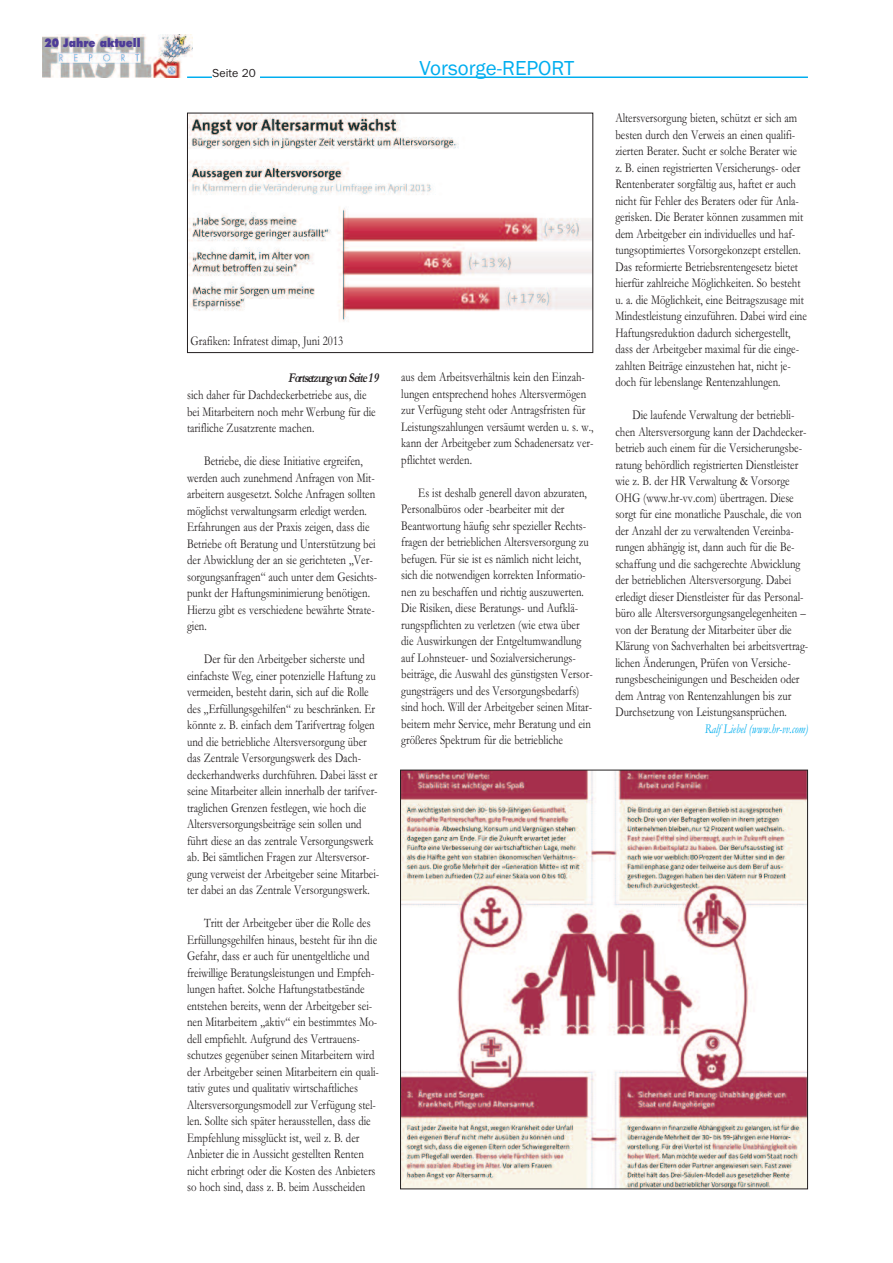
<style>
.page{position:relative;width:893px;height:1263px;background:#fff}
.page>*{position:absolute;margin:0;border:0;box-sizing:border-box;transform-origin:0 0}
.t1{font:21px "Franklin Gothic";color:#00aeef}
.t2{font:13.5px/16.5px "Garamond";color:#231f20;scale:.8 1}
.t3{font:italic 13.5px "Garamond";color:#00aeef;scale:.8 1}
.t4{font:italic 700 13.5px "Garamond";color:#231f20;scale:.8 1}
.t5{font:900 12px "Futura BT";color:#4d3c98;scale:.9 1}
.t6{font:12px "Franklin Gothic";color:#231f20}
</style>
<div class="page">
<img style="left:43px;top:34px;width:149px;height:44px">
<hr style="left:187px;top:76px;width:621px;height:2px;background:#00aeef">
<div style="left:213px;top:64px;width:47px;height:17px;background:#fff"></div>
<img style="left:189px;top:115px;width:402px;height:206px">
<div style="left:187px;top:113px;width:406px;height:240px;border:1px solid #231f20"></div>
<img style="left:402px;top:772px;width:404px;height:415px">
<p class="t5" style="left:44px;top:36px;width:108px">20 Jahre aktuell</p>
<p class="t6" style="left:213px;top:66px;width:45px">Seite 20</p>
<h1 class="t1" style="left:420px;top:55px;width:156px">Vorsorge-REPORT</h1>
<p class="t2" style="left:190px;top:332px;width:192px">Grafiken: Infratest dimap, Juni 2013</p>
<p class="t4" style="left:288px;top:370px;width:118px">Fortsetzungvon Seite 19</p>
<p class="t2" style="left:187px;top:386px;width:237px">sich daher für Dachdeckerbetriebe aus, die bei Mitarbeitern noch mehr Werbung für die tarifliche Zusatzrente machen.</p>
<p class="t2" style="left:187px;top:452px;width:239px;text-indent:17px">Betriebe, die diese Initiative ergreifen, werden auch zunehmend Anfragen von Mit&shy;arbeitern ausgesetzt. Solche Anfragen sollten möglichst verwaltungsarm erledigt werden.<br>Erfahrungen aus der Praxis zeigen, dass die Betriebe oft Beratung und Unterstützung bei der Abwicklung der an sie gerichteten „Ver&shy;sorgungsanfragen“ auch unter dem Gesichts&shy;punkt der Haftungsminimierung benötigen.<br>Hierzu gibt es verschiedene bewährte Strate&shy;gien.</p>
<p class="t2" style="left:187px;top:650px;width:242px;text-indent:17px">Der für den Arbeitgeber sicherste und einfachste Weg, einer potenzielle Haftung zu vermeiden, besteht darin, sich auf die Rolle des „Erfüllungsgehilfen“ zu beschränken. Er könnte z. B. einfach dem Tarifvertrag folgen und die betriebliche Altersversorgung über das Zentrale Versorgungswerk des Dach&shy;deckerhandwerks durchführen. Dabei lässt er seine Mitarbeiter allein innerhalb der tarifver&shy;traglichen Grenzen festlegen, wie hoch die Altersversorgungsbeiträge sein sollen und führt diese an das zentrale Versorgungswerk ab. Bei sämtlichen Fragen zur Altersversor&shy;gung verweist der Arbeitgeber seine Mitarbei&shy;ter dabei an das Zentrale Versorgungswerk.</p>
<p class="t2" style="left:187px;top:914px;width:241px;text-indent:17px">Tritt der Arbeitgeber über die Rolle des Erfüllungsgehilfen hinaus, besteht für ihn die Gefahr, dass er auch für unentgeltliche und freiwillige Beratungsleistungen und Empfeh&shy;lungen haftet. Solche Haftungstatbestände entstehen bereits, wenn der Arbeitgeber sei&shy;nen Mitarbeitern „aktiv“ ein bestimmtes Mo&shy;dell empfiehlt. Aufgrund des Vertrauens&shy;schutzes gegenüber seinen Mitarbeitern wird der Arbeitgeber seinen Mitarbeitern ein quali&shy;tativ gutes und qualitativ wirtschaftliches Altersversorgungsmodell zur Verfügung stel&shy;len. Sollte sich später herausstellen, dass die Empfehlung missglückt ist, weil z. B. der Anbieter die in Aussicht gestellten Renten nicht erbringt oder die Kosten des Anbieters so hoch sind, dass z. B. beim Ausscheiden</p>
<p class="t2" style="left:401px;top:368px;width:242px">aus dem Arbeitsverhältnis kein den Einzah&shy;lungen entsprechend hohes Altersvermögen zur Verfügung steht oder Antragsfristen für Leistungszahlungen versäumt werden u. s. w., kann der Arbeitgeber zum Schadenersatz ver&shy;pflichtet werden.</p>
<p class="t2" style="left:401px;top:484px;width:241px;text-indent:17px">Es ist deshalb generell davon abzuraten, Personalbüros oder -bearbeiter mit der Beantwortung häufig sehr spezieller Rechts&shy;fragen der betrieblichen Altersversorgung zu befugen. Für sie ist es nämlich nicht leicht, sich die notwendigen korrekten Informatio&shy;nen zu beschaffen und richtig auszuwerten.<br>Die Risiken, diese Beratungs- und Aufklä&shy;rungspflichten zu verletzen (wie etwa über die Auswirkungen der Entgeltumwandlung auf Lohnsteuer- und Sozialversicherungs&shy;beiträge, die Auswahl des günstigsten Versor&shy;gungsträgers und des Versorgungsbedarfs) sind hoch. Will der Arbeitgeber seinen Mitar&shy;beitern mehr Service, mehr Beratung und ein größeres Spektrum für die betriebliche</p>
<p class="t2" style="left:615px;top:109px;width:241px">Altersversorgung bieten, schützt er sich am besten durch den Verweis an einen qualifi&shy;zierten Berater. Sucht er solche Berater wie z. B. einen registrierten Versicherungs- oder Rentenberater sorgfältig aus, haftet er auch nicht für Fehler des Beraters oder für Anla&shy;gerisken. Die Berater können zusammen mit dem Arbeitgeber ein individuelles und haf&shy;tungsoptimiertes Vorsorgekonzept erstellen.<br>Das reformierte Betriebsrentengesetz bietet hierfür zahlreiche Möglichkeiten. So besteht u. a. die Möglichkeit, eine Beitragszusage mit Mindestleistung einzuführen. Dabei wird eine Haftungsreduktion dadurch sichergestellt, dass der Arbeitgeber maximal für die einge&shy;zahlten Beiträge einzustehen hat, nicht je&shy;doch für lebenslange Rentenzahlungen.</p>
<p class="t2" style="left:615px;top:406px;width:243px;text-indent:17px">Die laufende Verwaltung der betriebli&shy;chen Altersversorgung kann der Dachdecker&shy;betrieb auch einem für die Versicherungsbe&shy;ratung behördlich registrierten Dienstleister wie z. B. der HR Verwaltung &amp; Vorsorge OHG (www.hr-vv.com) übertragen. Diese sorgt für eine monatliche Pauschale, die von der Anzahl der zu verwaltenden Vereinba&shy;rungen abhängig ist, dann auch für die Be&shy;schaffung und die sachgerechte Abwicklung der betrieblichen Altersversorgung. Dabei erledigt dieser Dienstleister für das Personal&shy;büro alle Altersversorgungsangelegenheiten – von der Beratung der Mitarbeiter über die Klärung von Sachverhalten bei arbeitsvertrag&shy;lichen Änderungen, Prüfen von Versiche&shy;rungsbescheinigungen und Bescheiden oder dem Antrag von Rentenzahlungen bis zur Durchsetzung von Leistungsansprüchen.</p>
<p class="t3" style="left:705px;top:720px;width:131px">Ralf Liebel (www.hr-vv.com)</p>
</div>
